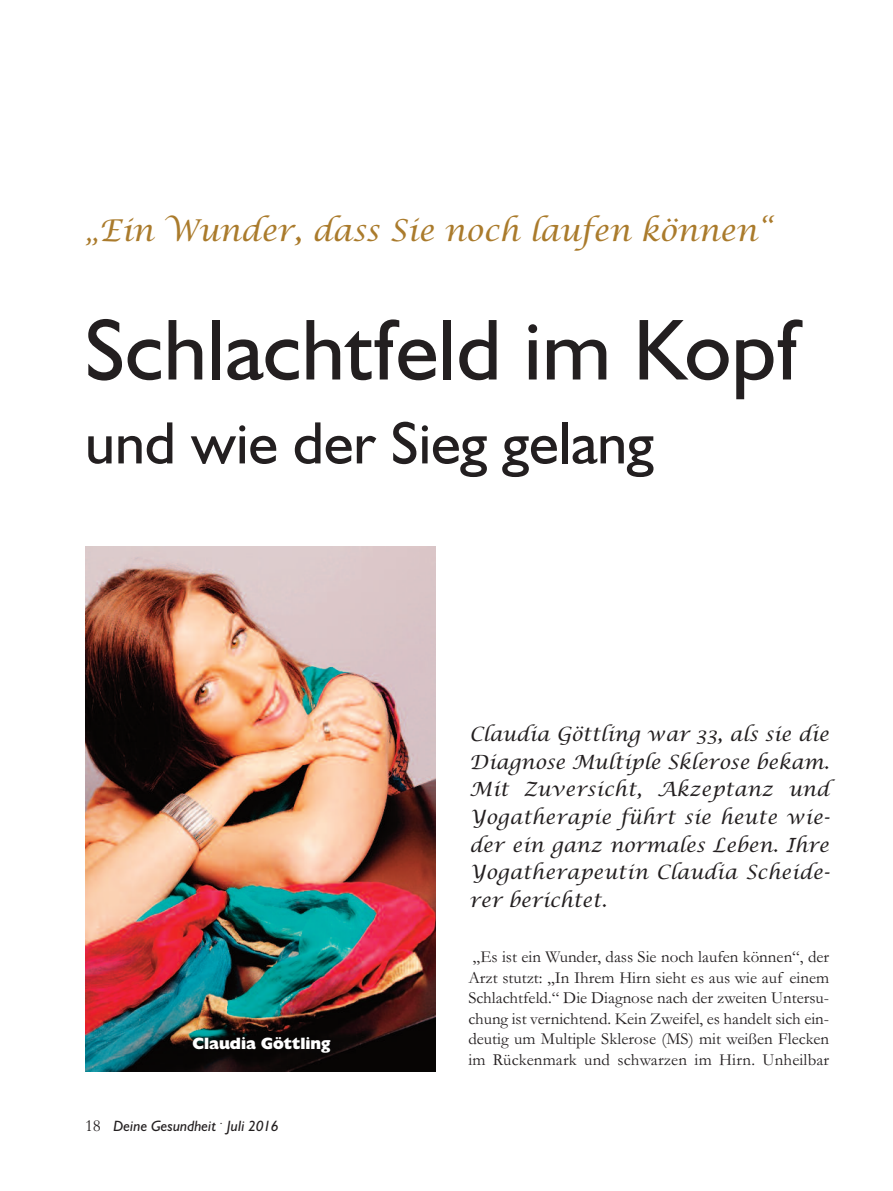
<style>
.page{position:relative;width:893px;height:1191px;background:#fff}
.page>*{position:absolute;margin:0;border:0;box-sizing:border-box;transform-origin:0 0}
.t1{font:87px "Humanist 521 BT";color:#231f20}
.t2{font:60px "Humanist 521 BT";color:#231f20}
.t3{font:italic 30px "Lucida Calligraphy";color:#aa7b2c}
.t4{font:italic 19.5px/27.6px "Lucida Calligraphy";letter-spacing:.01em;color:#231f20;text-align:justify}
.t5{font:16.95px/20.5px "Garamond";letter-spacing:.01em;color:#231f20;text-align:justify}
.t6{font:800 16.5px "Humanist 521 BT";color:#fff}
.t7{font:italic 15px "Humanist 521 BT";color:#231f20}
.t8{font:italic 12.6px "Humanist 521 BT";color:#231f20}
.s1{font-family:"Garamond";font-style:normal;font-size:16.95px}
</style>
<div class="page">
<img style="left:85px;top:546px;width:350px;height:525px">
<h3 class="t3" style="left:85px;top:213px;width:687px">„Ein Wunder, dass Sie noch laufen können“</h3>
<h1 class="t1" style="left:85px;top:298px;width:715px">Schlachtfeld im Kopf</h1>
<h2 class="t2" style="left:85px;top:407px;width:570px">und wie der Sieg gelang</h2>
<p class="t6" style="left:192px;top:1034px;width:140px">Claudia Göttling</p>
<p class="t7" style="left:85px;top:1117px;width:133px"><span class="s1">18</span> Deine Gesundheit</p>
<p class="t8" style="left:220px;top:1112px;width:5px">.</p>
<p class="t7" style="left:227px;top:1117px;width:53px">Juli 2016</p>
<p class="t4" style="left:470px;top:720px;width:361px">Claudia Göttling war 33, als sie die Diagnose Multiple Sklerose bekam.<br>Mit Zuversicht, Akzeptanz und Yogatherapie führt sie heute wie&shy;der ein ganz normales Leben. Ihre Yogatherapeutin Claudia Scheide&shy;rer berichtet.</p>
<p class="t5" style="left:468px;top:945px;width:362px">„Es ist ein Wunder, dass Sie noch laufen können“, der Arzt stutzt: „In Ihrem Hirn sieht es aus wie auf einem Schlachtfeld.“ Die Diagnose nach der zweiten Untersu&shy;chung ist vernichtend. Kein Zweifel, es handelt sich ein&shy;deutig um Multiple Sklerose (MS) mit weißen Flecken im Rückenmark und schwarzen im Hirn. Unheilbar</p>
</div>
